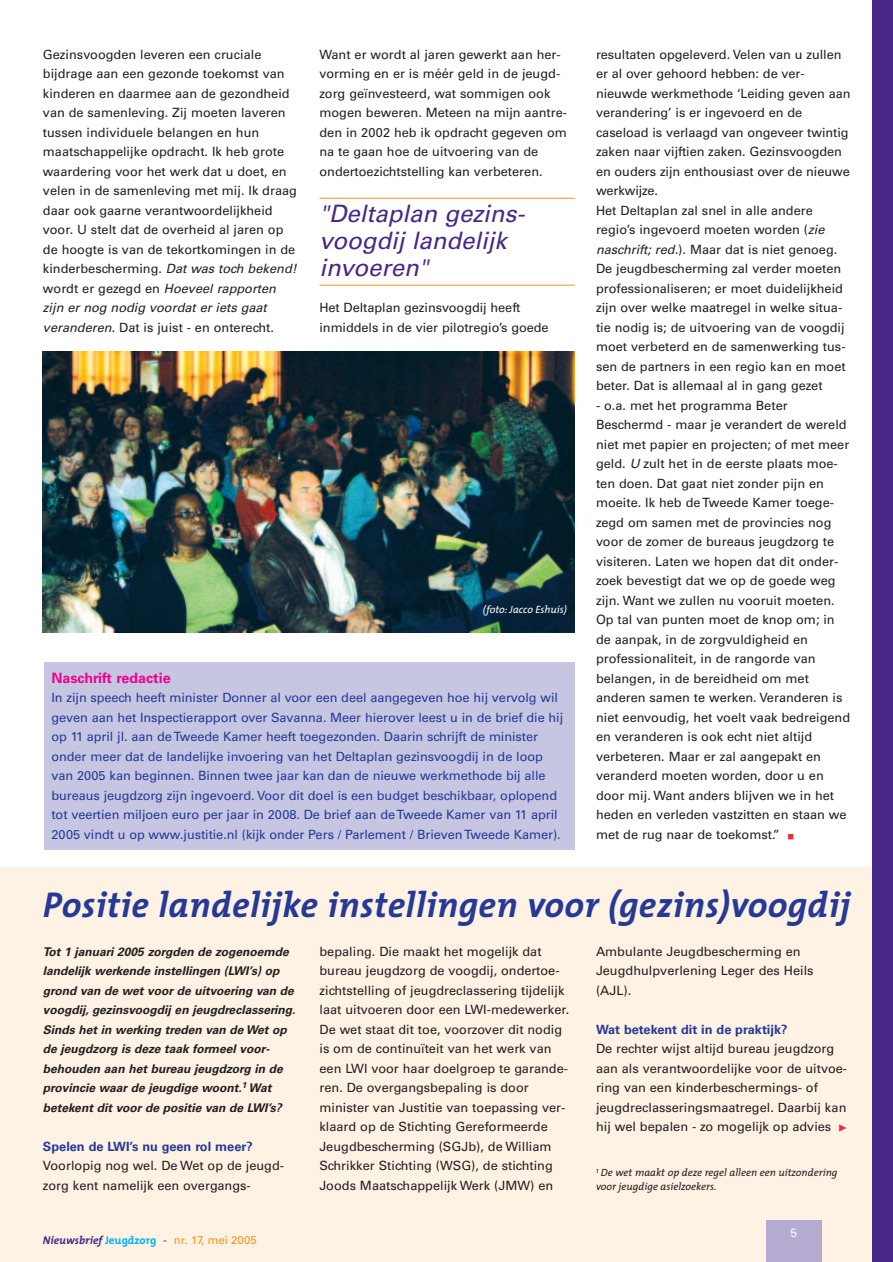
<style>
.page{position:relative;width:893px;height:1262px;background:#fff}
.page>*{position:absolute;margin:0;border:0;box-sizing:border-box;transform-origin:0 0}
.t1{font:italic 700 36px "The Mix";letter-spacing:.01em;color:#263996}
.t2{font:italic 24px/27px "Univers";color:#472887}
.t3{font:700 14.25px "Univers";color:#ed028c}
.t4{font:12.75px/19.5px "Univers";color:#231f20}
.t5{font:12.75px/19.5px "Univers";letter-spacing:-.005em;color:#263996}
.t6{font:700 12.75px "Univers";color:#263996}
.t7{font:italic 700 12px/19.5px "Univers";color:#231f20}
.t8{font:12px "Univers";color:#fff}
.t9{font:11.25px "Univers";color:#f6911e}
.t10{font:italic 10.5px/14.2px "The Mix";color:#231f20}
.t11{font:italic 10.5px "The Mix";color:#fff}
.s1{font-style:italic}
.s2{font-family:"The Mix";font-weight:700;font-style:italic;color:#472887}
.s3{font-family:"The Mix";font-weight:700;color:#00aeef}
.s4{color:#472887}
.s5{font-family:"Universal Newswith Comm Pi";font-size:7.5px;color:#ee2d34}
</style>
<div class="page">
<div style="left:44px;top:661px;width:530px;height:188px;background:#c6c6e2"></div>
<div style="left:0;top:867px;width:892px;height:395px;background:#fef2e4"></div>
<div style="left:766px;top:1220px;width:55px;height:42px;background:#b5aad0"></div>
<div style="left:872px;top:0;width:20px;height:1262px;background:#472887"></div>
<img style="left:43px;top:351px;width:531px;height:281px">
<hr style="left:319px;top:198px;width:255px;height:1px;background:#f6911e">
<hr style="left:319px;top:285px;width:255px;height:1px;background:#f6911e">
<p class="t4" style="left:43px;top:45px;width:255px">Gezinsvoogden leveren een cruciale bijdrage aan een gezonde toekomst van kinderen en daarmee aan de gezondheid van de samenleving. Zij moeten laveren tussen individuele belangen en hun maatschappelijke opdracht. Ik heb grote waardering voor het werk dat u doet, en velen in de samenleving met mij. Ik draag daar ook gaarne verantwoordelijkheid voor. U stelt dat de overheid al jaren op de hoogte is van de tekortkomingen in de kinderbescherming. <span class="s1">Dat was toch bekend! </span>wordt er gezegd en <span class="s1">Hoeveel rapporten zijn er nog nodig voordat er iets gaat veranderen</span>. Dat is juist - en onterecht.</p>
<p class="t4" style="left:319px;top:45px;width:249px">Want er wordt al jaren gewerkt aan her&shy;vorming en er is méér geld in de jeugd&shy;zorg geïnvesteerd, wat sommigen ook mogen beweren. Meteen na mijn aantre&shy;den in 2002 heb ik opdracht gegeven om na te gaan hoe de uitvoering van de ondertoezichtstelling kan verbeteren.</p>
<h2 class="t2" style="left:319px;top:202px;width:207px">"Deltaplan gezins&shy;voogdij landelijk invoeren"</h2>
<p class="t4" style="left:319px;top:299px;width:231px">Het Deltaplan gezinsvoogdij heeft inmiddels in de vier pilotregio’s goede</p>
<p class="t11" style="left:483px;top:605px;width:86px">(foto: Jacco Eshuis)</p>
<p class="t3" style="left:51px;top:672px;width:121px">Naschrift redactie</p>
<p class="t5" style="left:51px;top:689px;width:513px">In zijn speech heeft minister Donner al voor een deel aangegeven hoe hij vervolg wil geven aan het Inspectierapport over Savanna. Meer hierover leest u in de brief die hij op 11 april jl. aan de Tweede Kamer heeft toegezonden. Daarin schrijft de minister onder meer dat de landelijke invoering van het Deltaplan gezinsvoogdij in de loop van 2005 kan beginnen. Binnen twee jaar kan dan de nieuwe werkmethode bij alle bureaus jeugdzorg zijn ingevoerd. Voor dit doel is een budget beschikbaar, oplopend tot veertien miljoen euro per jaar in 2008. De brief aan de Tweede Kamer van 11 april 2005 vindt u op www.justitie.nl (kijk onder Pers / Parlement / Brieven Tweede Kamer).</p>
<p class="t4" style="left:596px;top:45px;width:256px">resultaten opgeleverd. Velen van u zullen er al over gehoord hebben: de ver&shy;nieuwde werkmethode ‘Leiding geven aan verandering’ is er ingevoerd en de caseload is verlaagd van ongeveer twintig zaken naar vijftien zaken. Gezinsvoogden en ouders zijn enthousiast over de nieuwe werkwijze.<br>Het Deltaplan zal snel in alle andere regio’s ingevoerd moeten worden (<span class="s1">zie naschrift; red.</span>). Maar dat is niet genoeg.<br>De jeugdbescherming zal verder moeten professionaliseren; er moet duidelijkheid zijn over welke maatregel in welke situa&shy;tie nodig is; de uitvoering van de voogdij moet verbeterd en de samenwerking tus&shy;sen de partners in een regio kan en moet beter. Dat is allemaal al in gang gezet</p>
<p class="t4" style="left:596px;top:396px;width:256px">- o.a. met het programma Beter Beschermd - maar je verandert de wereld niet met papier en projecten; of met meer geld. <span class="s1">U</span> zult het in de eerste plaats moe&shy;ten doen. Dat gaat niet zonder pijn en moeite. Ik heb de Tweede Kamer toege&shy;zegd om samen met de provincies nog voor de zomer de bureaus jeugdzorg te visiteren. Laten we hopen dat dit onder&shy;zoek bevestigt dat we op de goede weg zijn. Want we zullen nu vooruit moeten.<br>Op tal van punten moet de knop om; in de aanpak, in de zorgvuldigheid en professionaliteit, in de rangorde van belangen, in de bereidheid om met anderen samen te werken. Veranderen is niet eenvoudig, het voelt vaak bedreigend en veranderen is ook echt niet altijd verbeteren. Maar er zal aangepakt en veranderd moeten worden, door u en door mij. Want anders blijven we in het heden en verleden vastzitten en staan we met de rug naar de toekomst.”</p>
<h1 class="t1" style="left:43px;top:889px;width:808px">Positie landelijke instellingen voor (gezins)voogdij</h1>
<p class="t7" style="left:43px;top:943px;width:254px">Tot 1 januari 2005 zorgden de zogenoemde landelijk werkende instellingen (LWI’s) op grond van de wet voor de uitvoering van de voogdij, gezinsvoogdij en jeugdreclassering.<br>Sinds het in werking treden van de Wet op de jeugdzorg is deze taak formeel voor&shy;behouden aan het bureau jeugdzorg in de provincie waar de jeugdige woont.<sup>1</sup> Wat betekent dit voor de positie van de LWI’s?</p>
<p class="t6" style="left:43px;top:1141px;width:211px">Spelen de LWI’s nu geen rol meer?</p>
<p class="t4" style="left:43px;top:1157px;width:243px">Voorlopig nog wel. De Wet op de jeugd&shy;zorg kent namelijk een overgangs-</p>
<p class="t9" style="left:43px;top:1236px;width:215px"><span class="s2">Nieuwsbrief</span> <span class="s3">Jeugdzorg</span> <span class="s4">-</span> nr. 17, mei 2005</p>
<p class="t4" style="left:319px;top:942px;width:251px">bepaling. Die maakt het mogelijk dat bureau jeugdzorg de voogdij, ondertoe&shy;zichtstelling of jeugdreclassering tijdelijk laat uitvoeren door een LWI-medewerker.<br>De wet staat dit toe, voorzover dit nodig is om de continuïteit van het werk van een LWI voor haar doelgroep te garande&shy;ren. De overgangsbepaling is door minister van Justitie van toepassing ver&shy;klaard op de Stichting Gereformeerde Jeugdbescherming (SGJb), de William Schrikker Stichting (WSG), de stichting Joods Maatschappelijk Werk (JMW) en</p>
<p class="t4" style="left:596px;top:942px;width:219px">Ambulante Jeugdbescherming en<br>Jeugdhulpverlening Leger des Heils (AJL).</p>
<p class="t6" style="left:596px;top:1024px;width:193px">Wat betekent dit in de praktijk?</p>
<p class="t4" style="left:596px;top:1040px;width:252px">De rechter wijst altijd bureau jeugdzorg aan als verantwoordelijke voor de uitvoe&shy;ring van een kinderbeschermings- of jeugdreclasseringsmaatregel. Daarbij kan hij wel bepalen - zo mogelijk op advies <span class="s5">-</span></p>
<p class="t10" style="left:596px;top:1166px;width:243px"><sup>1</sup> De wet maakt op deze regel alleen een uitzondering voor jeugdige asielzoekers.</p>
<p class="t8" style="left:790px;top:1228px;width:8px">5</p>
</div>
